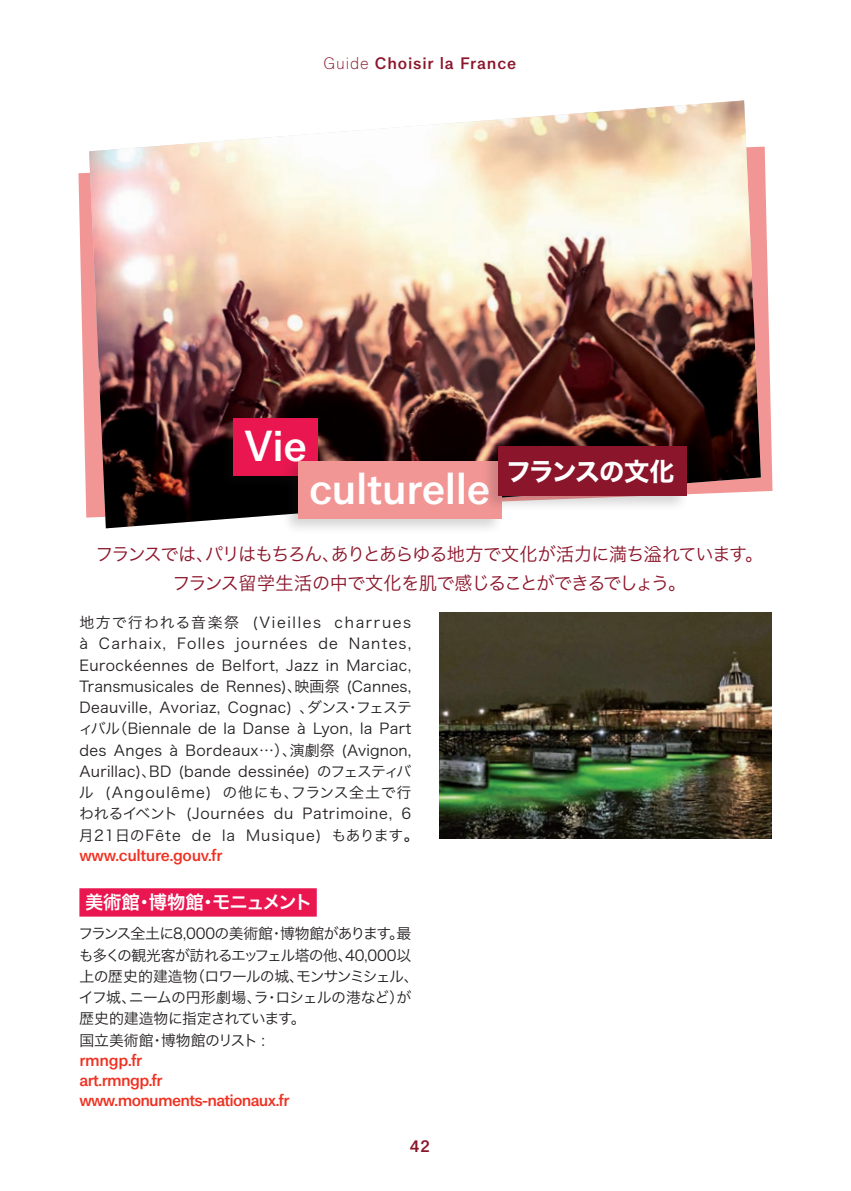
<style>
.page{position:relative;width:851px;height:1191px;background:#fff}
.page>*{position:absolute;margin:0;border:0;box-sizing:border-box;transform-origin:0 0}
.TITRE{font:700 41.8px "Campus France Sans Beta AA";letter-spacing:-.01em;color:#fff}
.TITRE-2{font:25.2px "Hiragino Sans W7";letter-spacing:-.065em;color:#fff}
.CHAPO_P4{font:18.4px/28.4px "Hiragino Sans W3";letter-spacing:-.055em;color:#8b152a;text-align:center}
.ST1_-_P4{font:18.4px "Hiragino Sans W6";letter-spacing:-.06em;color:#fff}
.Texte_courant{font:600 16px "CAMPUS FRANCE SANS BETA 1";letter-spacing:-.045em;color:#ef3122}
.t1{font:600 16px "CAMPUS FRANCE SANS BETA 1";letter-spacing:.05em;color:#8b152a}
.Texte_courant-2{font:600 16px "CAMPUS FRANCE SANS BETA 1";letter-spacing:-.02em;color:#ef3122}
.Texte_courant-3{font:14.8px/21.2px "Hiragino Sans W3";letter-spacing:.02em;color:#231f20}
.Texte_courant-4{font:14.8px/21.2px "Hiragino Sans W3";letter-spacing:-.045em;color:#231f20}
.Texte_courant-5{font:14.8px "Hiragino Sans W3";letter-spacing:-.005em;color:#231f20}
.s1{font-weight:200}
.s2{font-family:"Hiragino Sans W5"}
</style>
<div class="page">
<div style="left:79px;top:888px;width:238px;height:28px;background:#e91650"></div>
<svg style="left:78px;top:147px;width:694px;height:370px;fill:#f29695"></svg>
<img style="left:89px;top:100px;width:671px;height:428px">
<div style="left:216px;top:413px;width:105px;height:79px;background:#231f20;opacity:.19"></div>
<div style="left:234px;top:418px;width:84px;height:57px;background:#e91650"></div>
<div style="left:281px;top:456px;width:224px;height:79px;background:#231f20;opacity:.19"></div>
<div style="left:298px;top:461px;width:203px;height:57px;background:#f29695"></div>
<img style="left:439px;top:612px;width:332px;height:226px">
<div style="left:481px;top:442px;width:209px;height:70px;background:#231f20;opacity:.19"></div>
<div style="left:498px;top:446px;width:188px;height:50px;background:#8b152a"></div>
<p class="t1" style="left:323px;top:52px;width:194px"><span class="s1">Guide</span> Choisir la France</p>
<p class="TITRE" style="left:244px;top:415px;width:64px">Vie</p>
<p class="TITRE" style="left:309px;top:458px;width:183px">culturelle</p>
<p class="TITRE-2" style="left:506px;top:451px;width:170px">フランスの文化</p>
<p class="CHAPO_P4" style="left:95px;top:539px;width:669px">フランスでは、パリはもちろん、ありとあらゆる地方で文化が活力に満ち溢れています。フランス留学生活の中で文化を肌で感じることができるでしょう。</p>
<p class="Texte_courant-3" style="left:78px;top:611px;width:342px">地方で行われる音楽祭 (Vieilles charrues à Carhaix, Folles journées de Nantes, Eurockéennes de Belfort, Jazz in Marciac, Transmusicales de Rennes)、映画祭 (Cannes, Deauville, Avoriaz, Cognac) 、ダンス・フェスティバル（Biennale de la Danse à Lyon, la Part des Anges à Bordeaux…）、演劇祭 (Avignon, Aurillac)、BD (bande dessinée) のフェスティバル (Angoulême) の他にも、フランス全土で行われるイベント (Journées du Patrimoine, 6月21日のFête de la Musique) もあります<span class="s2">。</span></p>
<p class="Texte_courant-2" style="left:79px;top:843px;width:144px">www.culture.gouv.fr</p>
<p class="ST1_-_P4" style="left:85px;top:886px;width:229px">美術館・博物館・モニュメント</p>
<p class="Texte_courant-4" style="left:78px;top:922px;width:342px">フランス全土に8,000の美術館・博物館があります。最も多くの観光客が訪れるエッフェル塔の他、40,000以上の歴史的建造物（ロワールの城、モンサンミシェル、イフ城、ニームの円形劇場、ラ・ロシェルの港など）が歴史的建造物に指定されています。</p>
<p class="Texte_courant-5" style="left:79px;top:1026px;width:187px">国立美術館・博物館のリスト :</p>
<p class="Texte_courant" style="left:79px;top:1048px;width:64px">rmngp.fr</p>
<p class="Texte_courant" style="left:79px;top:1068px;width:84px">art.rmngp.fr</p>
<p class="Texte_courant" style="left:79px;top:1088px;width:211px">www.monuments-nationaux.fr</p>
<p class="t1" style="left:410px;top:1134px;width:21px">42</p>
</div>
